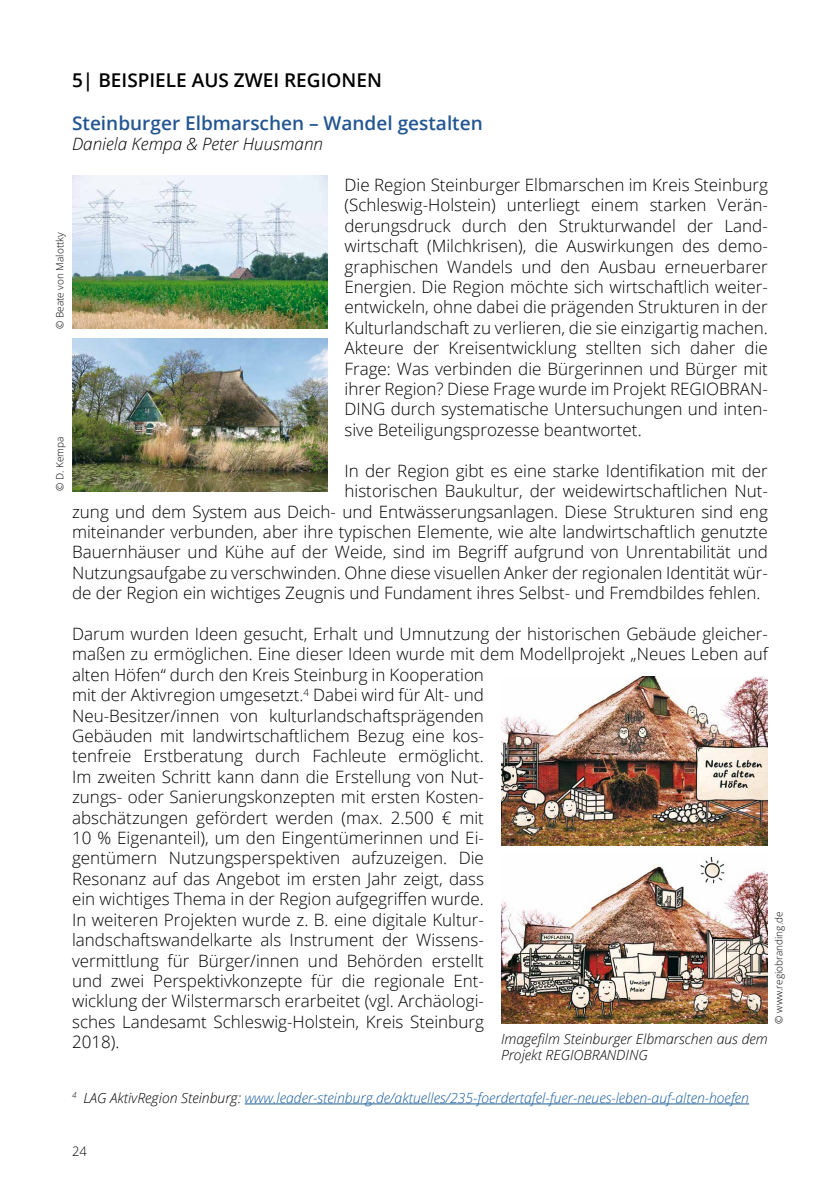
<style>
.page{position:relative;width:840px;height:1191px;background:#fff}
.page>*{position:absolute;margin:0;border:0;box-sizing:border-box;transform-origin:0 0}
.t1{font:600 19px "Open Sans";color:#235691}
.t2{font:600 19px "Open Sans";color:#000}
.t3{font:300 17px/20.4px "Open Sans";color:#000;text-align:justify}
.t4{font:italic 300 17px "Open Sans";color:#000}
.t5{font:italic 300 14px "Open Sans";color:#165b9a}
.t6{font:italic 300 14px/16.8px "Open Sans";color:#000}
.t7{font:300 13px "Open Sans";color:#000}
.t8{font:300 10px "Open Sans";color:#000}
.s1{color:#000}
</style>
<div class="page">
<img style="left:72px;top:176px;width:255px;height:153px">
<img style="left:72px;top:338px;width:255px;height:153px">
<img style="left:501px;top:676px;width:266px;height:170px">
<img style="left:501px;top:856px;width:266px;height:167px">
<hr style="left:244px;top:1103px;width:504px;height:1px;background:#165b9a">
<p class="t2" style="left:72px;top:67px;width:311px">5| BEISPIELE AUS ZWEI REGIONEN</p>
<p class="t1" style="left:72px;top:110px;width:412px">Steinburger Elbmarschen – Wandel gestalten</p>
<p class="t4" style="left:72px;top:132px;width:252px">Daniela Kempa &amp; Peter Huusmann</p>
<p class="t3" style="left:344px;top:174px;width:424px">Die Region Steinburger Elbmarschen im Kreis Steinburg (Schleswig-Holstein) unterliegt einem starken Verän&shy;derungsdruck durch den Strukturwandel der Land&shy;wirtschaft (Milchkrisen), die Auswirkungen des demo&shy;graphischen Wandels und den Ausbau erneuerbarer Energien. Die Region möchte sich wirtschaftlich weiter&shy;entwickeln, ohne dabei die prägenden Strukturen in der Kulturlandschaft zu verlieren, die sie einzigartig machen.<br>Akteure der Kreisentwicklung stellten sich daher die Frage: Was verbinden die Bürgerinnen und Bürger mit ihrer Region? Diese Frage wurde im Projekt REGIOBRAN-DING durch systematische Untersuchungen und inten&shy;sive Beteiligungsprozesse beantwortet.</p>
<p class="t3" style="left:344px;top:460px;width:424px">In der Region gibt es eine starke Identifikation mit der</p>
<p class="t3" style="left:344px;top:480px;width:424px">historischen Baukultur, der weidewirtschaftlichen Nut-</p>
<p class="t3" style="left:72px;top:501px;width:697px">zung und dem System aus Deich- und Entwässerungsanlagen. Diese Strukturen sind eng</p>
<p class="t3" style="left:72px;top:521px;width:697px">miteinander verbunden, aber ihre typischen Elemente, wie alte landwirtschaftlich genutzte</p>
<p class="t3" style="left:72px;top:541px;width:697px">Bauernhäuser und Kühe auf der Weide, sind im Begriff aufgrund von Unrentabilität und</p>
<p class="t3" style="left:72px;top:562px;width:697px">Nutzungsaufgabe zu verschwinden. Ohne diese visuellen Anker der regionalen Identität wür-</p>
<p class="t3" style="left:72px;top:582px;width:689px">de der Region ein wichtiges Zeugnis und Fundament ihres Selbst- und Fremdbildes fehlen.</p>
<p class="t3" style="left:72px;top:623px;width:697px;text-align:left">Darum wurden Ideen gesucht, Erhalt und Umnutzung der historischen Gebäude gleicher&shy;maßen zu ermöglichen. Eine dieser Ideen wurde mit dem Modellprojekt „Neues Leben auf alten Höfen“ durch den Kreis Steinburg in Kooperation<br>mit der Aktivregion umgesetzt.<sup>4</sup> Dabei wird für Alt- und<br>Neu-Besitzer/innen von kulturlandschaftsprägenden<br>Gebäuden mit landwirtschaftlichem Bezug eine kos-<br>tenfreie Erstberatung durch Fachleute ermöglicht.<br>Im zweiten Schritt kann dann die Erstellung von Nut-<br>zungs- oder Sanierungskonzepten mit ersten Kosten-<br>abschätzungen gefördert werden (max. 2.500 € mit<br>10 % Eigenanteil), um den Eingentümerinnen und Ei-<br>gentümern Nutzungsperspektiven aufzuzeigen. Die<br>Resonanz auf das Angebot im ersten Jahr zeigt, dass<br>ein wichtiges Thema in der Region aufgegriffen wurde.<br>In weiteren Projekten wurde z. B. eine digitale Kultur-<br>landschaftswandelkarte als Instrument der Wissens-<br>vermittlung für Bürger/innen und Behörden erstellt<br>und zwei Perspektivkonzepte für die regionale Ent-<br>wicklung der Wilstermarsch erarbeitet (vgl. Archäologi-<br>sches Landesamt Schleswig-Holstein, Kreis Steinburg<br>2018).</p>
<p class="t8" style="left:53px;top:329px;width:98px;rotate:-90deg">© Beate von Malottky</p>
<p class="t8" style="left:53px;top:491px;width:56px;rotate:-90deg">© D. Kempa</p>
<p class="t8" style="left:771px;top:1023px;width:113px;rotate:-90deg">© www.regiobranding.de</p>
<p class="t6" style="left:500px;top:1029px;width:268px">Imagefilm Steinburger Elbmarschen aus dem<br>Projekt REGIOBRANDING</p>
<p class="t5" style="left:72px;top:1088px;width:678px"><sup>4</sup> <span class="s1">LAG AktivRegion Steinburg:</span> www.leader-steinburg.de/aktuelles/235-foerdertafel-fuer-neues-leben-auf-alten-hoefen</p>
<p class="t7" style="left:72px;top:1142px;width:16px">24</p>
</div>
